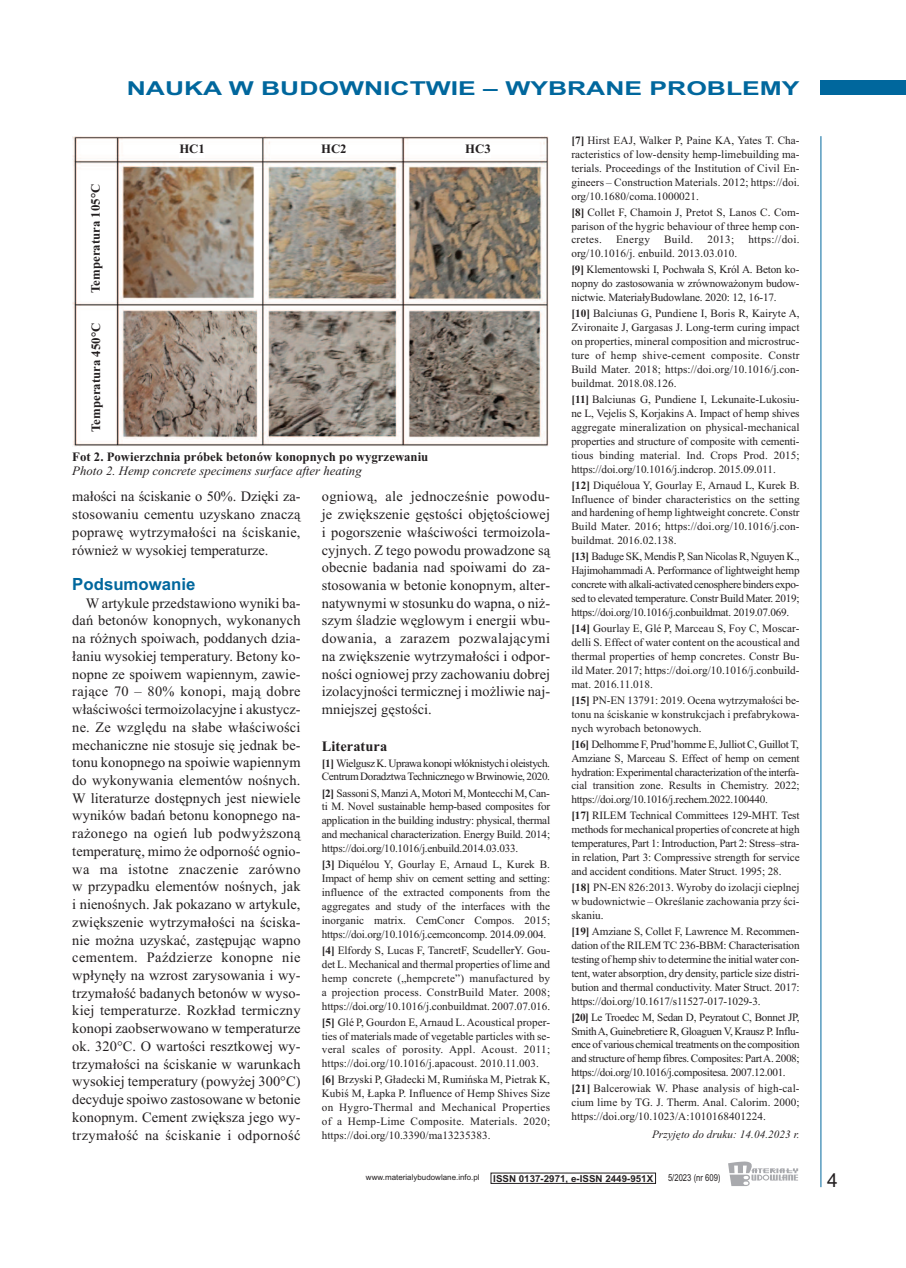
<style>
.page{position:relative;width:906px;height:1268px;background:#fff}
.page>*{position:absolute;margin:0;border:0;box-sizing:border-box;transform-origin:0 0}
.t1{font:700 19.2px "Arial";color:#00679d;scale:1.38 1}
.t2{font:19.2px "Arial";color:#231f20}
.t3{font:700 16.8px "Arial";color:#00679d}
.t4{font:14.4px/17.7px "Times New Roman";letter-spacing:.005em;color:#231f20;text-align:justify}
.t5{font:700 14.4px "Times New Roman";letter-spacing:.005em;color:#231f20}
.t6{font:700 12.75px "Times New Roman";color:#231f20}
.t7{font:italic 12.75px "Times New Roman";color:#231f20}
.t8{font:11.25px/14px "Times New Roman";letter-spacing:-.005em;color:#231f20;text-align:justify}
.t9{font:11.25px/14px "Times New Roman";letter-spacing:-.035em;color:#231f20}
.t10{font:italic 11.25px "Times New Roman";letter-spacing:.005em;color:#231f20}
.t11{font:11.25px "Times New Roman";letter-spacing:.025em;color:#231f20}
.t12{font:700 9.6px "Arial";color:#231f20}
.t13{font:9.6px "Arial";color:#231f20;scale:.8 1}
.t14{font:7.95px "Arial";color:#231f20}
.s1{font-weight:700}
</style>
<div class="page">
<div style="left:821px;top:81px;width:85px;height:14px;background:#00679d"></div>
<hr style="left:820px;top:136px;width:1px;height:1050px;background:#00679d">
<svg style="left:728px;top:1161px;width:70px;height:24px"></svg>
<img style="left:72px;top:136px;width:477px;height:310px">
<div style="left:179px;top:144px;width:26px;height:13px;background:#fff"></div>
<div style="left:91px;top:183px;width:13px;height:110px;background:#fff"></div>
<div style="left:91px;top:320px;width:14px;height:112px;background:#fff"></div>
<div style="left:321px;top:144px;width:26px;height:13px;background:#fff"></div>
<div style="left:465px;top:144px;width:26px;height:13px;background:#fff"></div>
<h1 class="t1" style="left:127px;top:77px;width:489px">NAUKA W BUDOWNICTWIE – WYBRANE PROBLEMY</h1>
<p class="t6" style="left:88px;top:293px;width:110px;rotate:-90deg">Temperatura 105°C</p>
<p class="t6" style="left:88px;top:432px;width:110px;rotate:-90deg">Temperatura 450°C</p>
<p class="t6" style="left:179px;top:141px;width:27px">HC1</p>
<p class="t6" style="left:321px;top:141px;width:27px">HC2</p>
<p class="t6" style="left:465px;top:141px;width:27px">HC3</p>
<p class="t6" style="left:72px;top:448px;width:357px">Fot 2. Powierzchnia próbek betonów konopnych po wygrzewaniu</p>
<p class="t7" style="left:72px;top:463px;width:291px">Photo 2. Hemp concrete specimens surface after heating</p>
<p class="t4" style="left:72px;top:487px;width:230px">małości na ściskanie o 50%. Dzięki za&shy;stosowaniu cementu uzyskano znaczą poprawę wytrzymałości na ściskanie, również w wysokiej temperaturze.</p>
<h2 class="t3" style="left:72px;top:574px;width:125px">Podsumowanie</h2>
<p class="t4" style="left:72px;top:593px;width:230px;text-indent:14px">W artykule przedstawiono wyniki ba&shy;dań betonów konopnych, wykonanych na różnych spoiwach, poddanych dzia&shy;łaniu wysokiej temperatury. Betony ko&shy;nopne ze spoiwem wapiennym, zawie&shy;rające 70 – 80% konopi, mają dobre właściwości termoizolacyjne i akustycz&shy;ne. Ze względu na słabe właściwości mechaniczne nie stosuje się jednak be&shy;tonu konopnego na spoiwie wapiennym do wykonywania elementów nośnych.<br>W literaturze dostępnych jest niewiele wyników badań betonu konopnego na&shy;rażonego na ogień lub podwyższoną temperaturę, mimo że odporność ognio&shy;wa ma istotne znaczenie zarówno w przypadku elementów nośnych, jak i nienośnych. Jak pokazano w artykule, zwiększenie wytrzymałości na ściska&shy;nie można uzyskać, zastępując wapno cementem. Paździerze konopne nie wpłynęły na wzrost zarysowania i wy&shy;trzymałość badanych betonów w wyso&shy;kiej temperaturze. Rozkład termiczny konopi zaobserwowano w temperaturze ok. 320°C. O wartości resztkowej wy&shy;trzymałości na ściskanie w warunkach wysokiej temperatury (powyżej 300°C) decyduje spoiwo zastosowane w betonie konopnym. Cement zwiększa jego wy&shy;trzymałość na ściskanie i odporność</p>
<p class="t4" style="left:322px;top:487px;width:230px">ogniową, ale jednocześnie powodu&shy;je zwiększenie gęstości objętościowej i pogorszenie właściwości termoizola&shy;cyjnych. Z tego powodu prowadzone są obecnie badania nad spoiwami do za&shy;stosowania w betonie konopnym, alter&shy;natywnymi w stosunku do wapna, o niż&shy;szym śladzie węglowym i energii wbu&shy;dowania, a zarazem pozwalającymi na zwiększenie wytrzymałości i odpor&shy;ności ogniowej przy zachowaniu dobrej izolacyjności termicznej i możliwie naj&shy;mniejszej gęstości.</p>
<p class="t5" style="left:322px;top:737px;width:67px">Literatura</p>
<p class="t9" style="left:322px;top:755px;width:230px"><span class="s1">[1]</span> Wielgusz K. Uprawa konopi włóknistych i oleistych.<br>Centrum DoradztwaTechnicznego w Brwinowie, 2020.</p>
<p class="t8" style="left:322px;top:785px;width:230px"><span class="s1">[2]</span> Sassoni S, ManziA, Motori M, Montecchi M, Can&shy;ti M. Novel sustainable hemp-based composites for application in the building industry: physical, thermal and mechanical characterization. Energy Build. 2014; https://doi.org/10.1016/j.enbuild.2014.03.033.</p>
<p class="t8" style="left:322px;top:857px;width:230px"><span class="s1">[3]</span> Diquélou Y, Gourlay E, Arnaud L, Kurek B.<br>Impact of hemp shiv on cement setting and setting: influence of the extracted components from the aggregates and study of the interfaces with the inorganic matrix. CemConcr Compos. 2015; https://doi.org/10.1016/j.cemconcomp. 2014.09.004.</p>
<p class="t8" style="left:322px;top:942px;width:230px"><span class="s1">[4]</span> Elfordy S, Lucas F, TancretF, ScudellerY. Gou&shy;det L. Mechanical and thermal properties of lime and hemp concrete („hempcrete”) manufactured by a projection process. ConstrBuild Mater. 2008; https://doi.org/10.1016/j.conbuildmat. 2007.07.016.</p>
<p class="t8" style="left:322px;top:1014px;width:230px"><span class="s1">[5]</span> Glé P, Gourdon E,Arnaud L.Acoustical proper&shy;ties of materials made of vegetable particles with se&shy;veral scales of porosity. Appl. Acoust. 2011; https://doi.org/10.1016/j.apacoust. 2010.11.003.</p>
<p class="t8" style="left:322px;top:1072px;width:230px"><span class="s1">[6]</span> Brzyski P, Gładecki M, Rumińska M, Pietrak K, Kubiś M, Łapka P. Influence of Hemp Shives Size on Hygro-Thermal and Mechanical Properties of a Hemp-Lime Composite. Materials. 2020; https://doi.org/10.3390/ma13235383.</p>
<p class="t8" style="left:571px;top:133px;width:230px"><span class="s1">[7]</span> Hirst EAJ, Walker P, Paine KA, Yates T. Cha&shy;racteristics of low-density hemp-limebuilding ma&shy;terials. Proceedings of the Institution of Civil En&shy;gineers – Construction Materials. 2012; https://doi. org/10.1680/coma.1000021.</p>
<p class="t8" style="left:571px;top:205px;width:230px"><span class="s1">[8]</span> Collet F, Chamoin J, Pretot S, Lanos C. Com&shy;parison of the hygric behaviour of three hemp con&shy;cretes.</p>
<p class="t8" style="left:616px;top:232px;width:35px">Energy</p>
<p class="t8" style="left:664px;top:232px;width:31px">Build.</p>
<p class="t8" style="left:707px;top:232px;width:28px">2013;</p>
<p class="t11" style="left:748px;top:233px;width:53px">https://doi.</p>
<p class="t8" style="left:571px;top:245px;width:230px;line-height:16px">org/10.1016/j. enbuild. 2013.03.010.<br><span class="s1">[9]</span> Klementowski I, Pochwała S, Król A. Beton ko-</p>
<p class="t8" style="left:571px;top:276px;width:230px">nopny do zastosowania w zrównoważonym budow&shy;nictwie. MateriałyBudowlane. 2020: 12, 16-17.</p>
<p class="t8" style="left:571px;top:306px;width:230px"><span class="s1">[10]</span> Balciunas G, Pundiene I, Boris R, Kairyte A, Zvironaite J, Gargasas J. Long-term curing impact on properties, mineral composition and microstruc&shy;ture of hemp shive-cement composite. Constr Build Mater. 2018; https://doi.org/10.1016/j.con&shy;buildmat. 2018.08.126.</p>
<p class="t8" style="left:571px;top:392px;width:230px"><span class="s1">[11]</span> Balciunas G, Pundiene I, Lekunaite-Lukosiu&shy;ne L, Vejelis S, Korjakins A. Impact of hemp shives aggregate mineralization on physical-mechanical properties and structure of composite with cementi&shy;tious binding material. Ind. Crops Prod. 2015; https://doi.org/10.1016/j.indcrop. 2015.09.011.</p>
<p class="t8" style="left:571px;top:477px;width:230px"><span class="s1">[12]</span> Diquéloua Y, Gourlay E, Arnaud L, Kurek B.<br>Influence of binder characteristics on the setting and hardening of hemp lightweight concrete. Constr Build Mater. 2016; https://doi.org/10.1016/j.con&shy;buildmat. 2016.02.138.</p>
<p class="t8" style="left:571px;top:549px;width:230px"><span class="s1">[13]</span> Baduge SK, Mendis P, San Nicolas R, Nguyen K., Hajimohammadi A. Performance of lightweight hemp concrete with alkali-activated cenosphere binders expo&shy;sed to elevated temperature. Constr Build Mater. 2019; https://doi.org/10.1016/j.conbuildmat. 2019.07.069.</p>
<p class="t8" style="left:571px;top:621px;width:230px"><span class="s1">[14]</span> Gourlay E, Glé P, Marceau S, Foy C, Moscar&shy;delli S. Effect of water content on the acoustical and thermal properties of hemp concretes. Constr Bu&shy;ild Mater. 2017; https://doi.org/10.1016/j.conbuild&shy;mat. 2016.11.018.</p>
<p class="t8" style="left:571px;top:692px;width:230px"><span class="s1">[15]</span> PN-EN 13791: 2019. Ocena wytrzymałości be&shy;tonu na ściskanie w konstrukcjach i prefabrykowa&shy;nych wyrobach betonowych.</p>
<p class="t8" style="left:571px;top:736px;width:230px"><span class="s1">[16]</span> Delhomme F, Prud’homme E, Julliot C, Guillot T, Amziane S, Marceau S. Effect of hemp on cement hydration: Experimental characterization of the interfa&shy;cial transition zone. Results in Chemistry. 2022; https://doi.org/10.1016/j.rechem.2022.100440.</p>
<p class="t8" style="left:571px;top:808px;width:230px"><span class="s1">[17]</span> RILEM Technical Committees 129-MHT. Test methods for mechanical properties of concrete at high temperatures, Part 1: Introduction, Part 2: Stress–stra&shy;in relation, Part 3: Compressive strength for service and accident conditions. Mater Struct. 1995; 28.</p>
<p class="t8" style="left:571px;top:880px;width:230px"><span class="s1">[18]</span> PN-EN 826:2013. Wyroby do izolacji cieplnej w budownictwie – Określanie zachowania przy ści&shy;skaniu.</p>
<p class="t8" style="left:571px;top:923px;width:230px"><span class="s1">[19]</span> Amziane S, Collet F, Lawrence M. Recommen&shy;dation of the RILEM TC 236-BBM: Characterisation testing of hemp shiv to determine the initial water con&shy;tent, water absorption, dry density, particle size distri&shy;bution and thermal conductivity. Mater Struct. 2017: https://doi.org/10.1617/s11527-017-1029-3.</p>
<p class="t8" style="left:571px;top:1009px;width:230px"><span class="s1">[20]</span> Le Troedec M, Sedan D, Peyratout C, Bonnet JP, SmithA, Guinebretiere R, Gloaguen V, Krausz P. Influ&shy;ence of various chemical treatments on the composition and structure of hemp fibres. Composites: PartA. 2008; https://doi.org/10.1016/j.compositesa. 2007.12.001.</p>
<p class="t8" style="left:571px;top:1081px;width:230px"><span class="s1">[21]</span> Balcerowiak W. Phase analysis of high-cal&shy;cium lime by TG. J. Therm. Anal. Calorim. 2000; https://doi.org/10.1023/A:1010168401224.</p>
<p class="t10" style="left:652px;top:1127px;width:149px">Przyjęto do druku: 14.04.2023 r.</p>
<p class="t14" style="left:366px;top:1172px;width:115px">www.materialybudowlane.info.pl</p>
<p class="t12" style="left:493px;top:1172px;width:161px">ISSN 0137-2971, e-ISSN 2449-951X</p>
<p class="t13" style="left:668px;top:1171px;width:67px">5/2023 (nr 609)</p>
<h1 class="t2" style="left:827px;top:1168px;width:12px">4</h1>
</div>
